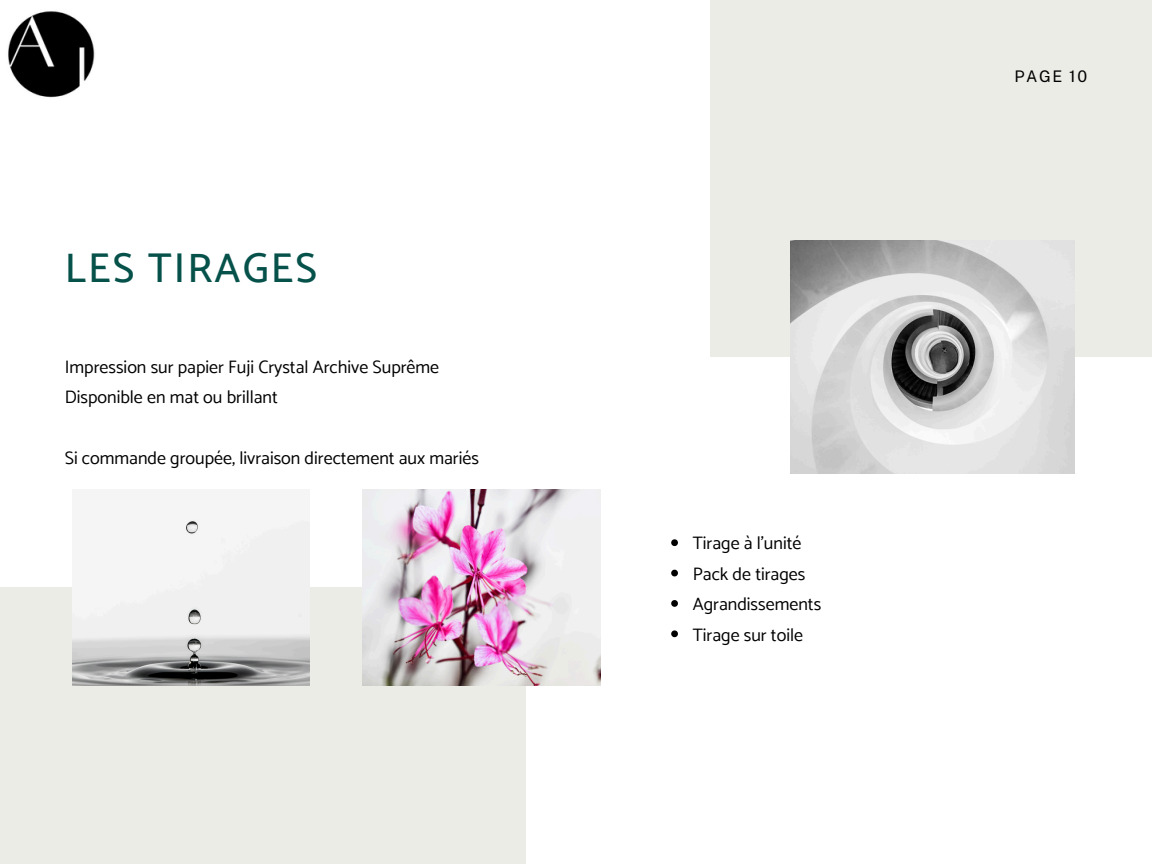
<style>
.page{position:relative;width:1152px;height:864px;background:#fff}
.page>*{position:absolute;margin:0;border:0;box-sizing:border-box;transform-origin:0 0}
.t1{font:500 41.55px "Catamaran";letter-spacing:.05em;color:#06524b}
.t2{font:18px/30.3px "Catamaran";color:#000}
.t3{font:16.05px "Public Sans";letter-spacing:.1em;color:#000}
</style>
<div class="page">
<div style="left:0;top:588px;width:526px;height:276px;background:#ecece7"></div>
<img style="left:72px;top:519px;width:237px;height:167px">
<img style="left:363px;top:490px;width:237px;height:196px">
<div style="left:711px;top:0;width:441px;height:357px;background:#ecece7"></div>
<img style="left:791px;top:240px;width:283px;height:233px">
<svg style="left:671px;top:539px;width:7px;height:7px"></svg>
<svg style="left:671px;top:570px;width:7px;height:6px"></svg>
<svg style="left:671px;top:600px;width:7px;height:7px"></svg>
<svg style="left:671px;top:630px;width:7px;height:7px"></svg>
<img style="left:8px;top:11px;width:87px;height:87px">
<p class="t1" style="left:65px;top:243px;width:254px">LES TIRAGES</p>
<p class="t2" style="left:65px;top:351px;width:376px">Impression sur papier Fuji Crystal Archive Suprême<br>Disponible en mat ou brillant</p>
<h1 class="t2" style="left:65px;top:442px;width:416px">Si commande groupée, livraison directement aux mariés</h1>
<h2 class="t2" style="left:693px;top:528px;width:110px">Tirage à l’unité</h2>
<h2 class="t2" style="left:693px;top:558px;width:114px">Pack de tirages</h2>
<p class="t2" style="left:693px;top:589px;width:130px">Agrandissements</p>
<p class="t2" style="left:693px;top:619px;width:112px">Tirage sur toile</p>
<p class="t3" style="left:1014px;top:66px;width:74px">PAGE 10</p>
</div>
